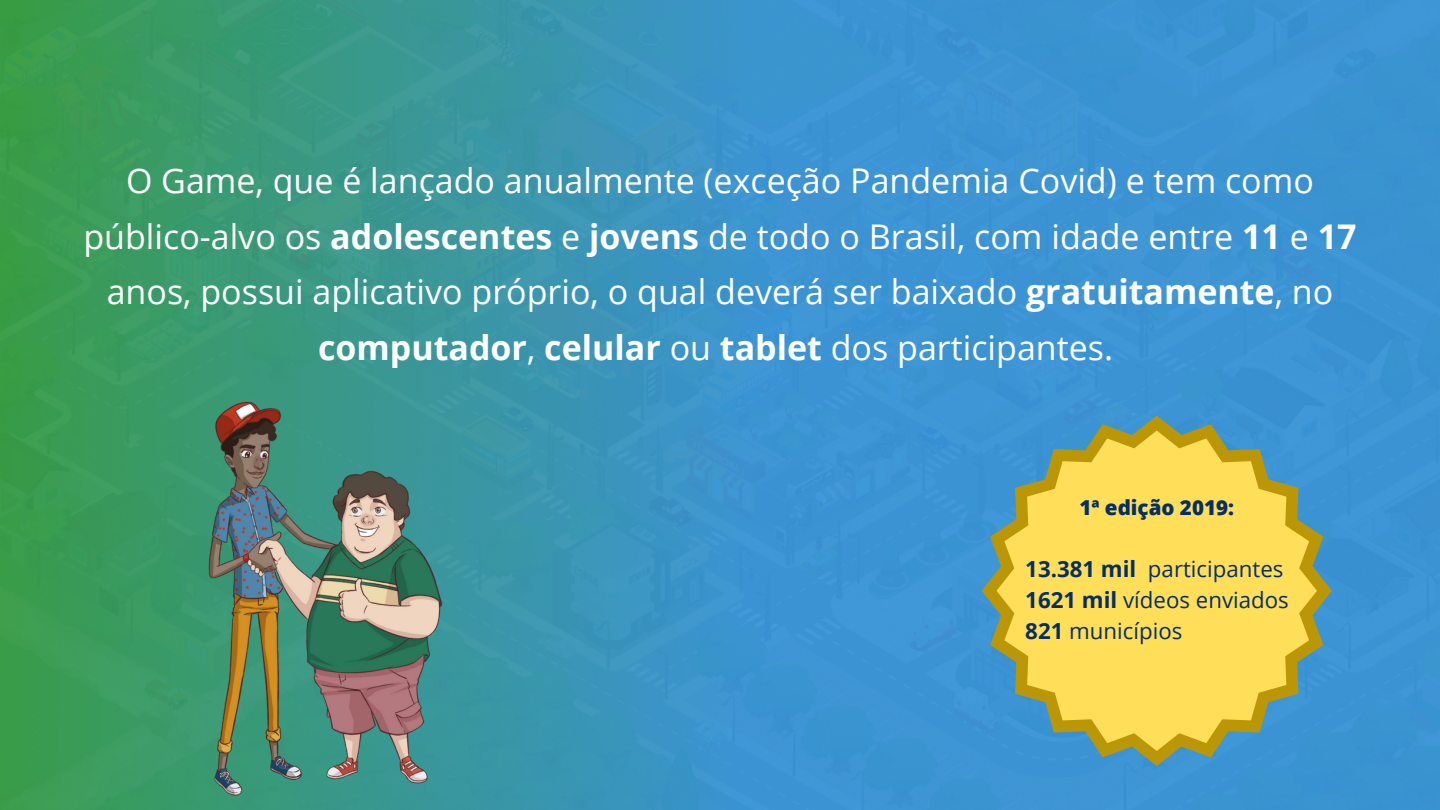
<style>
.page{position:relative;width:1440px;height:810px;background:#fff}
.page>*{position:absolute;margin:0;border:0;box-sizing:border-box;transform-origin:0 0}
.t1{font:34px/55.5px "Open Sans";color:#fff;text-align:center}
.t2{font:22.3px "Open Sans";color:#052e64}
.t3{font:800 20.6px "Open Sans";color:#052e64}
.s1{font-weight:700}
</style>
<div class="page">
<img style="left:0;top:0;width:1440px;height:810px">
<svg style="left:982px;top:416px;width:350px;height:350px;background:#4794c1"></svg>
<svg style="left:997px;top:431px;width:320px;height:320px;background:#d4c864"></svg>
<img style="left:47px;top:328px;width:526px;height:482px">
<p class="t1" style="left:83px;top:152px;width:1275px">O Game, que é lançado anualmente (exceção Pandemia Covid) e tem como público-alvo os <span class="s1">adolescentes</span> e <span class="s1">jovens</span> de todo o Brasil, com idade entre <span class="s1">11</span> e <span class="s1">17 </span>anos, possui aplicativo próprio, o qual deverá ser baixado <span class="s1">gratuitamente</span>, no <span class="s1">computador</span>, <span class="s1">celular</span> ou <span class="s1">tablet</span> dos participantes.</p>
<p class="t3" style="left:1079px;top:493px;width:156px">1ª edição 2019:</p>
<p class="t2" style="left:1025px;top:553px;width:260px"><span class="s1">13.381 mil</span> participantes</p>
<p class="t2" style="left:1025px;top:584px;width:265px"><span class="s1">1621 mil</span> vídeos enviados</p>
<p class="t2" style="left:1025px;top:615px;width:159px"><span class="s1">821</span> municípios</p>
</div>
